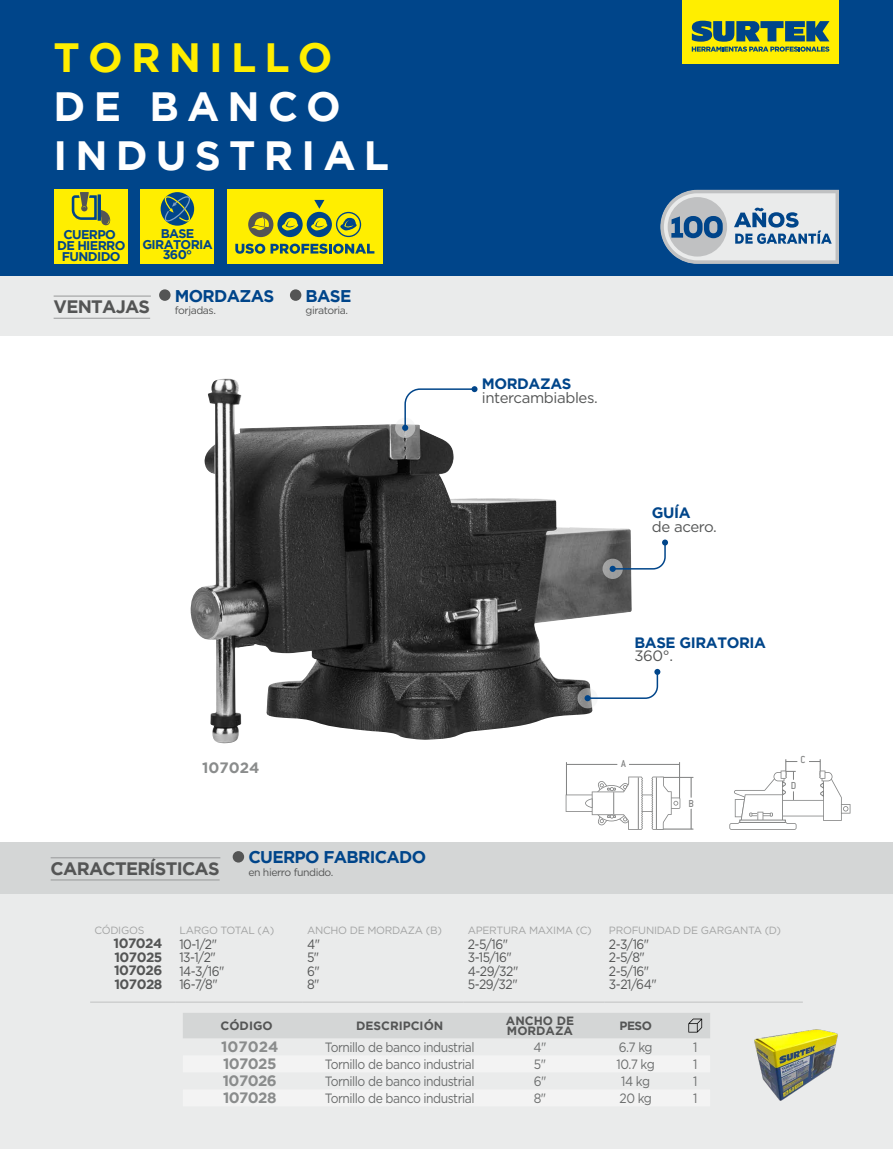
<style>
.page{position:relative;width:893px;height:1149px;background:#fff}
.page>*{position:absolute;margin:0;border:0;box-sizing:border-box;transform-origin:0 0}
.t1{font:700 40.8px/48.9px "Gotham";letter-spacing:.2em;color:#fff}
.t2{font:700 40.8px "Gotham";letter-spacing:.2em;color:#fe0}
.t3{font:700 18px "Gotham";letter-spacing:-.04em;color:#545555}
.t4{font:700 16.95px "Gotham";letter-spacing:-.04em;color:#00458a}
.t5{font:700 15px "Gotham";letter-spacing:-.04em;color:#8a8c8c}
.t6{font:15px "Gotham";letter-spacing:-.025em;color:#545555}
.t7{font:700 15px "Gotham";letter-spacing:-.025em;color:#00458a}
.t8{font:13.5px "Gotham";letter-spacing:-.04em;color:#6b6d6d;scale:.9 1}
.t9{font:13.5px/13.5px "Gotham";letter-spacing:-.04em;color:#545555;scale:.9 1}
.t10{font:700 13.5px/13.5px "Gotham";letter-spacing:-.04em;color:#545555;text-align:justify}
.t11{font:700 12.6px/11.2px "Gotham";letter-spacing:-.05em;color:#00458a;text-align:center}
.t12{font:700 12px/10.5px "Gotham";color:#545555}
.t13{font:500 11.1px "Conduit ITC Std";color:#828383;scale:.95 1}
.t14{font:10.5px "Gotham";letter-spacing:-.025em;color:#a2a3a3}
.t15{font:10.5px "Gotham";letter-spacing:-.04em;color:#545555}
</style>
<div class="page">
<div style="left:0;top:0;width:893px;height:276px;background:#00458a"></div>
<div style="left:0;top:276px;width:893px;height:60px;background:#eaebeb"></div>
<div style="left:682px;top:0;width:157px;height:64px;background:#fe0"></div>
<svg style="left:692px;top:21px;width:137px;height:31px"></svg>
<img style="left:190px;top:378px;width:442px;height:365px">
<div style="left:0;top:850px;width:893px;height:298px;background:#eaebeb"></div>
<div style="left:0;top:842px;width:893px;height:51px;background:#d4d6d6"></div>
<div style="left:183px;top:1013px;width:527px;height:24px;background:#d4d6d6"></div>
<hr style="left:51px;top:857px;width:169px;height:1px;background:#979899">
<hr style="left:51px;top:879px;width:169px;height:1px;background:#979899">
<div style="left:159px;top:289px;width:12px;height:12px;background:#545555;border-radius:50%"></div>
<div style="left:290px;top:289px;width:11px;height:12px;background:#545555;border-radius:50%"></div>
<div style="left:233px;top:850px;width:11px;height:12px;background:#545555;border-radius:50%"></div>
<hr style="left:54px;top:295px;width:97px;height:1px;background:#979899">
<hr style="left:54px;top:318px;width:96px;height:1px;background:#979899">
<svg style="left:395px;top:417px;width:20px;height:21px"></svg>
<div style="left:402px;top:424px;width:6px;height:7px;background:#00458a;border-radius:50%"></div>
<svg style="left:577px;top:687px;width:21px;height:21px"></svg>
<div style="left:584px;top:695px;width:7px;height:6px;background:#00458a;border-radius:50%"></div>
<div style="left:603px;top:558px;width:20px;height:21px;background:linear-gradient(to right,#9ea0a0,#9c9c9c);border-radius:50%"></div>
<svg style="left:586px;top:668px;width:74px;height:31px"></svg>
<svg style="left:610px;top:539px;width:58px;height:32px"></svg>
<svg style="left:404px;top:386px;width:73px;height:43px"></svg>
<hr style="left:90px;top:1001px;width:85px;height:1px;background:#c0c1c2">
<hr style="left:175px;top:1001px;width:128px;height:1px;background:#c0c1c2">
<hr style="left:303px;top:1001px;width:160px;height:1px;background:#c0c1c2">
<hr style="left:463px;top:1001px;width:142px;height:1px;background:#c0c1c2">
<hr style="left:605px;top:1001px;width:198px;height:1px;background:#c0c1c2">
<hr style="left:566px;top:762px;width:1px;height:33px;background:#828383">
<hr style="left:679px;top:762px;width:1px;height:36px;background:#828383">
<hr style="left:566px;top:763px;width:51px;height:1px;background:#828383">
<hr style="left:629px;top:763px;width:51px;height:1px;background:#828383">
<hr style="left:660px;top:776px;width:33px;height:1px;background:#828383">
<hr style="left:656px;top:828px;width:37px;height:1px;background:#828383">
<svg style="left:691px;top:777px;width:1px;height:20px"></svg>
<svg style="left:691px;top:808px;width:1px;height:20px"></svg>
<svg style="left:566px;top:776px;width:114px;height:53px"></svg>
<svg style="left:729px;top:759px;width:121px;height:70px"></svg>
<div style="left:739px;top:819px;width:47px;height:3px;border:1px solid #828383"></div>
<div style="left:54px;top:190px;width:74px;height:74px;background:#fe0"></div>
<svg style="left:72px;top:192px;width:39px;height:34px"></svg>
<div style="left:140px;top:190px;width:74px;height:74px;background:#fe0"></div>
<div style="left:161px;top:192px;width:33px;height:33px;background:#00458a;border-radius:50%"></div>
<svg style="left:163px;top:195px;width:28px;height:26px"></svg>
<div style="left:227px;top:190px;width:155px;height:74px;background:#fe0"></div>
<svg style="left:235px;top:243px;width:30px;height:11px"></svg>
<svg style="left:271px;top:243px;width:103px;height:11px"></svg>
<div style="left:248px;top:212px;width:25px;height:25px;background:#545555;border-radius:50%"></div>
<div style="left:277px;top:212px;width:26px;height:25px;background:#00458a;border-radius:50%"></div>
<svg style="left:282px;top:218px;width:16px;height:12px"></svg>
<svg style="left:336px;top:212px;width:25px;height:25px"></svg>
<svg style="left:251px;top:217px;width:18px;height:13px"></svg>
<svg style="left:314px;top:200px;width:10px;height:9px"></svg>
<div style="left:307px;top:212px;width:25px;height:25px;background:#00458a;border-radius:50%"></div>
<svg style="left:311px;top:218px;width:16px;height:12px"></svg>
<svg style="left:660px;top:190px;width:179px;height:74px"></svg>
<img style="left:754px;top:1029px;width:84px;height:72px">
<h1 class="t2" style="left:54px;top:34px;width:280px">TORNILLO</h1>
<h1 class="t1" style="left:54px;top:81px;width:337px">DE BANCO<br>INDUSTRIAL</h1>
<p class="t11" style="left:57px;top:228px;width:70px">CUERPO<br>DE HIERRO<br>FUNDIDO</p>
<p class="t11" style="left:142px;top:228px;width:72px;line-height:10.4px">BASE<br>GIRATORIA<br>360°</p>
<h2 class="t3" style="left:54px;top:296px;width:98px">VENTAJAS</h2>
<p class="t4" style="left:175px;top:286px;width:101px">MORDAZAS</p>
<p class="t15" style="left:175px;top:303px;width:43px">forjadas.</p>
<p class="t4" style="left:306px;top:286px;width:47px">BASE</p>
<p class="t15" style="left:306px;top:303px;width:44px">giratoria.</p>
<p class="t7" style="left:482px;top:375px;width:91px">MORDAZAS</p>
<p class="t6" style="left:482px;top:387px;width:118px">intercambiables.</p>
<p class="t7" style="left:652px;top:504px;width:40px">GUÍA</p>
<p class="t6" style="left:652px;top:516px;width:67px">de acero.</p>
<p class="t7" style="left:634px;top:633px;width:133px">BASE GIRATORIA</p>
<p class="t6" style="left:634px;top:646px;width:40px">360°.</p>
<p class="t5" style="left:202px;top:758px;width:59px">107024</p>
<h2 class="t3" style="left:51px;top:857px;width:170px">CARACTERÍSTICAS</h2>
<p class="t4" style="left:248px;top:847px;width:179px">CUERPO FABRICADO</p>
<p class="t15" style="left:248px;top:864px;width:86px">en hierro fundido.</p>
<p class="t13" style="left:621px;top:756px;width:7px">A</p>
<p class="t13" style="left:688px;top:796px;width:7px">B</p>
<p class="t13" style="left:800px;top:752px;width:7px">C</p>
<p class="t13" style="left:791px;top:778px;width:7px">D</p>
<p class="t14" style="left:94px;top:923px;width:51px">CÓDIGOS</p>
<p class="t14" style="left:179px;top:923px;width:96px">LARGO TOTAL (A)</p>
<p class="t14" style="left:307px;top:923px;width:136px">ANCHO DE MORDAZA (B)</p>
<p class="t14" style="left:468px;top:923px;width:126px">APERTURA MAXIMA (C)</p>
<p class="t14" style="left:609px;top:923px;width:174px">PROFUNIDAD DE GARGANTA (D)</p>
<p class="t10" style="left:114px;top:936px;width:50px">107024<br>107025<br>107026<br>107028</p>
<p class="t9" style="left:179px;top:936px;width:52px">10-1/2"<br>13-1/2"<br>14-3/16"<br>16-7/8"</p>
<p class="t9" style="left:307px;top:936px;width:16px;text-align:justify">4" 5" 6" 8"</p>
<p class="t9" style="left:468px;top:936px;width:58px">2-5/16"<br>3-15/16"<br>4-29/32"<br>5-29/32"</p>
<p class="t9" style="left:609px;top:936px;width:55px">2-3/16"<br>2-5/8"<br>2-5/16"<br>3-21/64"</p>
<p class="t12" style="left:221px;top:1019px;width:54px">CÓDIGO</p>
<p class="t12" style="left:356px;top:1019px;width:89px">DESCRIPCIÓN</p>
<p class="t12" style="left:506px;top:1014px;width:70px">ANCHO DE<br>MORDAZA</p>
<p class="t12" style="left:619px;top:1019px;width:34px">PESO</p>
<p class="t5" style="left:221px;top:1037px;width:59px">107024</p>
<p class="t8" style="left:325px;top:1038px;width:168px">Tornillo de banco industrial</p>
<p class="t8" style="left:533px;top:1038px;width:16px">4"</p>
<p class="t8" style="left:619px;top:1038px;width:39px">6.7 kg</p>
<p class="t8" style="left:693px;top:1037px;width:6px">1</p>
<p class="t5" style="left:223px;top:1054px;width:55px">107025</p>
<p class="t8" style="left:325px;top:1055px;width:168px">Tornillo de banco industrial</p>
<p class="t8" style="left:534px;top:1055px;width:15px">5"</p>
<p class="t8" style="left:617px;top:1055px;width:44px">10.7 kg</p>
<p class="t8" style="left:693px;top:1055px;width:6px">1</p>
<p class="t5" style="left:223px;top:1071px;width:55px">107026</p>
<p class="t8" style="left:325px;top:1072px;width:168px">Tornillo de banco industrial</p>
<p class="t8" style="left:534px;top:1072px;width:16px">6"</p>
<p class="t8" style="left:621px;top:1072px;width:34px">14 kg</p>
<p class="t8" style="left:693px;top:1072px;width:6px">1</p>
<p class="t5" style="left:223px;top:1089px;width:55px">107028</p>
<p class="t8" style="left:325px;top:1089px;width:168px">Tornillo de banco industrial</p>
<p class="t8" style="left:534px;top:1089px;width:15px">8"</p>
<p class="t8" style="left:619px;top:1089px;width:37px">20 kg</p>
<p class="t8" style="left:693px;top:1089px;width:6px">1</p>
</div>
